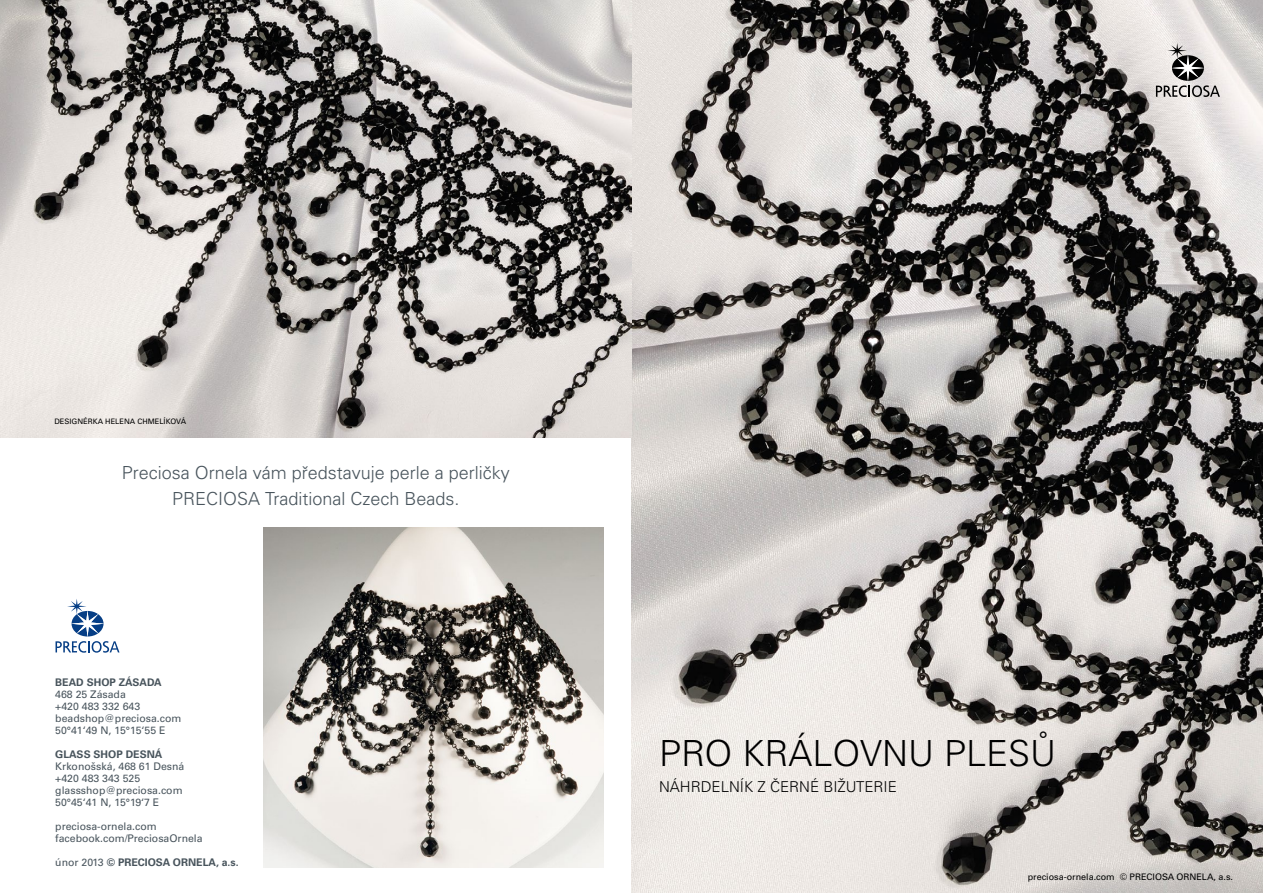
<style>
.page{position:relative;width:1263px;height:893px;background:#fff}
.page>*{position:absolute;margin:0;border:0;box-sizing:border-box;transform-origin:0 0}
.t1{font:300 36px "Univers LTCYR 45";color:#000}
.t2{font:300 18px/25.5px "Univers CE";color:#48545c;text-align:center}
.t3{font:300 15px "Univers LTCYR 45";color:#000}
.t4{font:10.5px/12px "Univers LTCYR 55 Roman";color:#48545c}
.t5{font:700 10.5px "Univers LTCYR 65";color:#48545c}
.t6{font:9px "Univers LTCYR 55 Roman";color:#000}
.t7{font:7.5px "Univers LTCYR 55 Roman";color:#000}
.s1{font-family:"Univers LTCYR 55 Roman";font-weight:400}
</style>
<div class="page">
<img style="left:632px;top:0;width:631px;height:893px">
<img style="left:0;top:0;width:631px;height:438px">
<svg style="left:56px;top:599px;width:64px;height:54px"></svg>
<svg style="left:1156px;top:43px;width:64px;height:54px;background:#b6b3b1"></svg>
<img style="left:264px;top:527px;width:340px;height:340px">
<p class="t7" style="left:54px;top:416px;width:133px">DESIGNÉRKA HELENA CHMELÍKOVÁ</p>
<h2 class="t2" style="left:122px;top:460px;width:390px">Preciosa Ornela vám představuje perle a perličky<br>PRECIOSA Traditional Czech Beads.</h2>
<p class="t5" style="left:55px;top:675px;width:108px">BEAD SHOP ZÁSADA</p>
<p class="t4" style="left:55px;top:688px;width:128px">468 25 Zásada<br>+420 483 332 643 beadshop@preciosa.com<br>50°41‘49 N, 15°15‘55 E</p>
<p class="t5" style="left:55px;top:747px;width:108px">GLASS SHOP DESNÁ</p>
<p class="t4" style="left:55px;top:760px;width:131px">Krkonošská, 468 61 Desná +420 483 343 525 glassshop@preciosa.com<br>50°45‘41 N, 15°19‘7 E</p>
<p class="t4" style="left:55px;top:820px;width:149px">preciosa-ornela.com facebook.com/PreciosaOrnela</p>
<p class="t5" style="left:55px;top:855px;width:185px"><span class="s1">únor 2013</span> © PRECIOSA ORNELA, a.s.</p>
<h1 class="t1" style="left:659px;top:730px;width:398px">PRO KRÁLOVNU PLESŮ</h1>
<h3 class="t3" style="left:659px;top:776px;width:239px">NÁHRDELNÍK Z ČERNÉ BIŽUTERIE</h3>
<p class="t6" style="left:1028px;top:871px;width:207px">preciosa-ornela.com © PRECIOSA ORNELA, a.s.</p>
</div>
